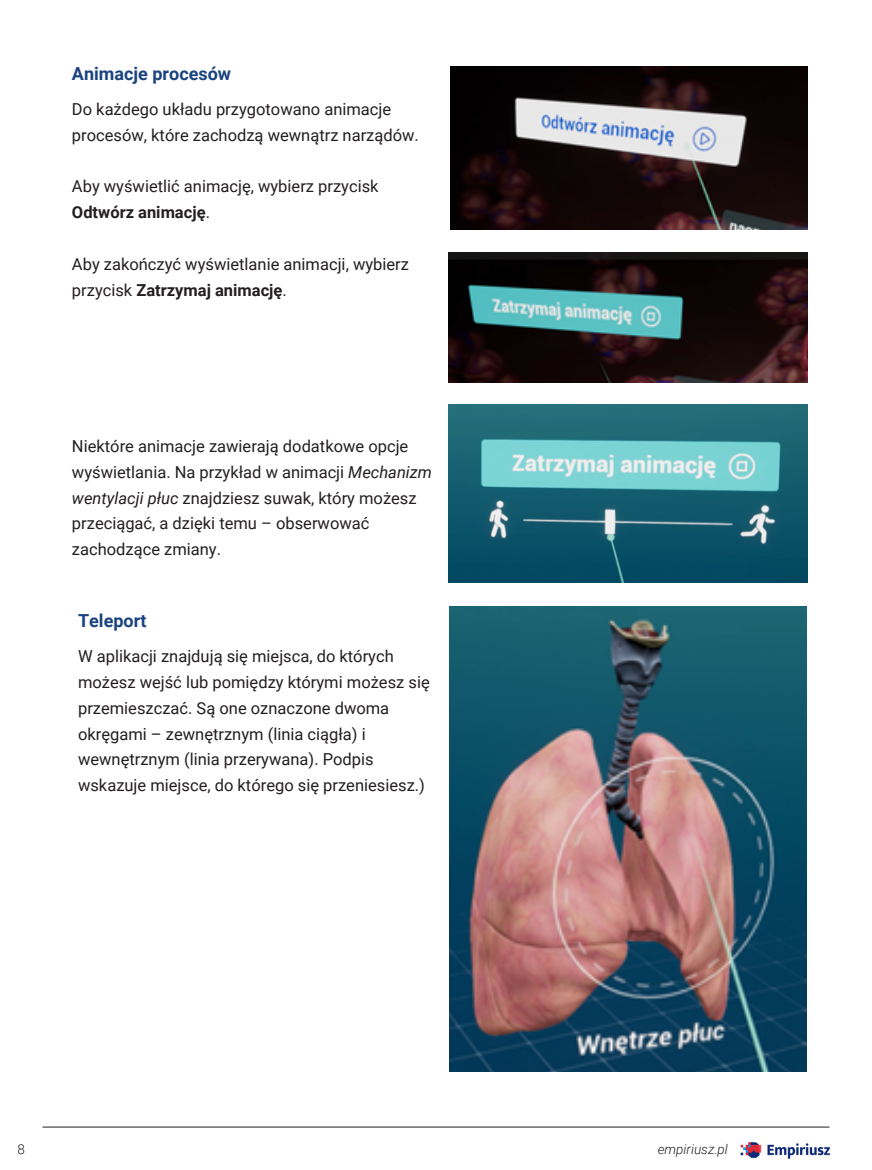
<style>
.page{position:relative;width:872px;height:1170px;background:#fff}
.page>*{position:absolute;margin:0;border:0;box-sizing:border-box;transform-origin:0 0}
.t1{font:700 18px "Roboto";color:#1b4380}
.t2{font:16.5px/26px "Roboto";color:#231f20}
.t3{font:italic 300 13.5px "Roboto";color:#231f20}
.t4{font:300 13.5px "Roboto";color:#231f20}
.s1{font-weight:700}
.s2{font-style:italic}
</style>
<div class="page">
<hr style="left:43px;top:1126px;width:786px;height:1px;background:#231f20">
<img style="left:740px;top:1142px;width:90px;height:17px">
<img style="left:451px;top:66px;width:357px;height:163px">
<img style="left:448px;top:252px;width:360px;height:130px">
<img style="left:448px;top:404px;width:360px;height:178px">
<img style="left:450px;top:606px;width:356px;height:465px">
<p class="t1" style="left:72px;top:61px;width:161px">Animacje procesów</p>
<p class="t2" style="left:72px;top:95px;width:348px">Do każdego układu przygotowano animacje procesów, które zachodzą wewnątrz narządów.</p>
<p class="t2" style="left:72px;top:173px;width:308px">Aby wyświetlić animację, wybierz przycisk<br><span class="s1">Odtwórz animację</span>.</p>
<p class="t2" style="left:72px;top:251px;width:338px">Aby zakończyć wyświetlanie animacji, wybierz przycisk <span class="s1">Zatrzymaj animację</span>.</p>
<p class="t2" style="left:72px;top:432px;width:361px">Niektóre animacje zawierają dodatkowe opcje wyświetlania. Na przykład w animacji <span class="s2">Mechanizm wentylacji płuc</span> znajdziesz suwak, który możesz przeciągać, a dzięki temu – obserwować zachodzące zmiany.</p>
<p class="t1" style="left:78px;top:608px;width:70px">Teleport</p>
<p class="t2" style="left:78px;top:642px;width:353px">W aplikacji znajdują się miejsca, do których możesz wejść lub pomiędzy którymi możesz się przemieszczać. Są one oznaczone dwoma okręgami – zewnętrznym (linia ciągła) i wewnętrznym (linia przerywana). Podpis wskazuje miejsce, do którego się przeniesiesz.)</p>
<p class="t4" style="left:18px;top:1139px;width:9px">8</p>
<p class="t3" style="left:657px;top:1139px;width:72px">empiriusz.pl</p>
</div>
